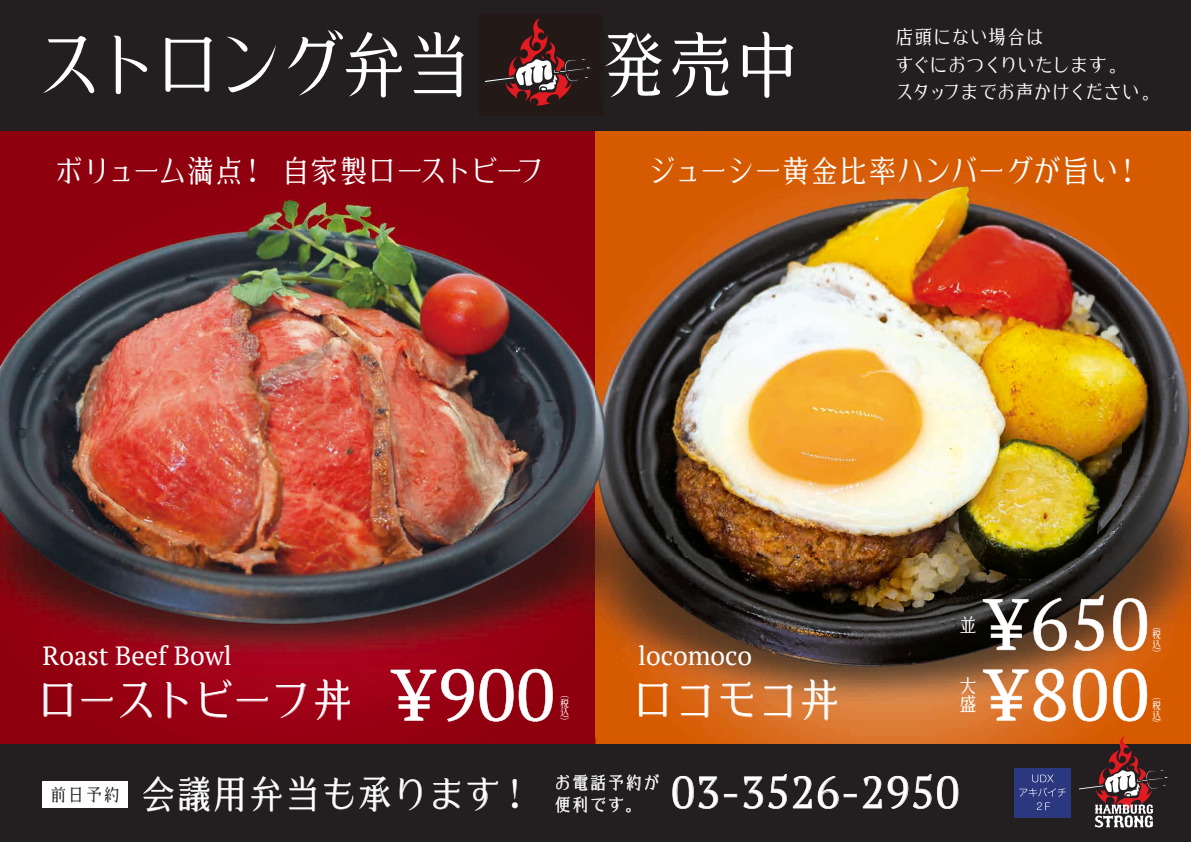
<style>
.page{position:relative;width:1191px;height:842px;background:#fff}
.page>*{position:absolute;margin:0;border:0;box-sizing:border-box;transform-origin:0 0}
.t1{font:73px "DFP Gabi Mincho W5 90 pv RKSJ H";letter-spacing:-.145em;color:#fff}
.t2{font:72.1px "PT Serif";letter-spacing:.025em;color:#fff}
.t3{font:44.8px "DFP Gabi Mincho W5 90 pv RKSJ H";letter-spacing:-.135em;color:#fff}
.t4{font:44.6px "PT Serif";letter-spacing:.025em;color:#fff}
.t5{font:39px "DFP Gabi Mincho W5 90 pv RKSJ H";letter-spacing:-.075em;color:#fff}
.t6{font:31.2px "DFP Gabi Mincho W5 90 pv RKSJ H";letter-spacing:-.165em;color:#fff}
.t7{font:31.2px "DFP Gabi Mincho W5 90 pv RKSJ H";letter-spacing:-.115em;color:#fff}
.t8{font:26.5px "PT Serif";color:#fff}
.t9{font:19.8px/27.6px "DFP Gabi Mincho W5 90 pv RKSJ H";letter-spacing:-.09em;color:#fff}
.t10{font:19.6px/18.2px "DFP Gabi Mincho W5 90 pv RKSJ H";color:#fff}
.t11{font:17.7px/22px "DFP Gabi Mincho W5 90 pv RKSJ H";letter-spacing:.005em;color:#fff}
.t12{font:17.7px "DFP Gabi Mincho W5 90 pv RKSJ H";color:#231f20}
.t13{font:10.4px/9.6px "DFP Gabi Mincho W5 90 pv RKSJ H";color:#fff;text-align:justify}
.s1{font-family:"PT Serif";font-size:72.1px}
</style>
<div class="page">
<img style="left:700px;top:737px;width:491px;height:8px">
<img style="left:491px;top:130px;width:700px;height:607px">
<img style="left:0;top:130px;width:491px;height:615px">
<img style="left:490px;top:737px;width:210px;height:8px">
<div style="left:0;top:0;width:1191px;height:130px;background:#231f20"></div>
<div style="left:0;top:745px;width:1191px;height:97px;background:#231f20"></div>
<svg style="left:44px;top:683px;width:29px;height:34px"></svg>
<svg style="left:81px;top:697px;width:32px;height:4px"></svg>
<svg style="left:120px;top:682px;width:32px;height:36px"></svg>
<svg style="left:166px;top:682px;width:21px;height:36px"></svg>
<svg style="left:200px;top:679px;width:68px;height:39px;background:#a2091e"></svg>
<svg style="left:276px;top:683px;width:30px;height:35px"></svg>
<svg style="left:315px;top:680px;width:35px;height:40px"></svg>
<svg style="left:390px;top:669px;width:163px;height:53px;background:#9d1222"></svg>
<svg style="left:639px;top:683px;width:29px;height:34px"></svg>
<svg style="left:681px;top:685px;width:28px;height:33px"></svg>
<svg style="left:720px;top:682px;width:33px;height:35px"></svg>
<svg style="left:764px;top:685px;width:28px;height:33px"></svg>
<svg style="left:802px;top:680px;width:35px;height:40px"></svg>
<svg style="left:982px;top:598px;width:84px;height:53px;background:#3f3329"></svg>
<svg style="left:1074px;top:595px;width:29px;height:56px;background:#754e33"></svg>
<svg style="left:1113px;top:598px;width:34px;height:53px;background:#a55f2f"></svg>
<svg style="left:982px;top:669px;width:83px;height:52px;background:#d67e40"></svg>
<svg style="left:1072px;top:669px;width:35px;height:52px;background:#db7228"></svg>
<svg style="left:1113px;top:669px;width:34px;height:52px;background:#da6a19"></svg>
<svg style="left:485px;top:19px;width:106px;height:86px"></svg>
<svg style="left:143px;top:776px;width:66px;height:36px"></svg>
<svg style="left:215px;top:777px;width:29px;height:35px"></svg>
<svg style="left:251px;top:776px;width:30px;height:36px"></svg>
<svg style="left:289px;top:776px;width:27px;height:35px"></svg>
<svg style="left:324px;top:778px;width:29px;height:31px"></svg>
<svg style="left:359px;top:777px;width:31px;height:35px"></svg>
<svg style="left:399px;top:778px;width:23px;height:32px"></svg>
<svg style="left:433px;top:778px;width:27px;height:31px"></svg>
<svg style="left:467px;top:778px;width:31px;height:33px"></svg>
<svg style="left:512px;top:779px;width:6px;height:29px"></svg>
<svg style="left:672px;top:776px;width:46px;height:33px"></svg>
<svg style="left:724px;top:794px;width:13px;height:3px"></svg>
<svg style="left:743px;top:774px;width:44px;height:35px"></svg>
<svg style="left:793px;top:776px;width:19px;height:32px"></svg>
<svg style="left:818px;top:776px;width:39px;height:33px"></svg>
<svg style="left:863px;top:774px;width:68px;height:35px"></svg>
<svg style="left:937px;top:776px;width:21px;height:33px"></svg>
<svg style="left:555px;top:774px;width:104px;height:39px"></svg>
<div style="left:42px;top:781px;width:86px;height:27px;background:#fff"></div>
<svg style="left:1077px;top:736px;width:92px;height:92px"></svg>
<div style="left:1014px;top:768px;width:57px;height:49px;background:#2b3880"></div>
<svg style="left:1032px;top:774px;width:21px;height:8px"></svg>
<svg style="left:1019px;top:788px;width:46px;height:22px"></svg>
<h1 class="t1" style="left:32px;top:25px;width:444px">ストロング弁当</h1>
<h1 class="t1" style="left:597px;top:25px;width:208px">発売中</h1>
<p class="t9" style="left:894px;top:23px;width:268px">店頭にない場合は<br>すぐにおつくりいたします。<br>スタッフまでお声かけください。</p>
<h3 class="t6" style="left:53px;top:153px;width:494px">ボリューム満点！ 自家製ローストビーフ</h3>
<h3 class="t7" style="left:646px;top:153px;width:498px">ジューシー黄金比率ハンバーグが旨い！</h3>
<h3 class="t8" style="left:43px;top:638px;width:191px">Roast Beef Bowl</h3>
<h3 class="t3" style="left:36px;top:676px;width:520px">ローストビーフ丼 <span class="s1">¥900</span></h3>
<p class="t13" style="left:559px;top:688px;width:11px">︵税込︶</p>
<h3 class="t8" style="left:638px;top:638px;width:116px">locomoco</h3>
<h3 class="t3" style="left:631px;top:676px;width:212px">ロコモコ丼</h3>
<h2 class="t2" style="left:986px;top:577px;width:164px">¥650</h2>
<p class="t10" style="left:958px;top:615px;width:19px">並</p>
<p class="t13" style="left:1151px;top:620px;width:11px">︵税込︶</p>
<h2 class="t2" style="left:986px;top:648px;width:164px">¥800</h2>
<p class="t10" style="left:958px;top:677px;width:19px">大盛</p>
<p class="t13" style="left:1151px;top:691px;width:11px">︵税込︶</p>
<p class="t12" style="left:49px;top:785px;width:73px">前日予約</p>
<p class="t11" style="left:554px;top:771px;width:108px">お電話予約が便利です。</p>
<h3 class="t5" style="left:139px;top:773px;width:397px">会議用弁当も承ります！</h3>
<h3 class="t4" style="left:671px;top:763px;width:290px">03-3526-2950</h3>
</div>
